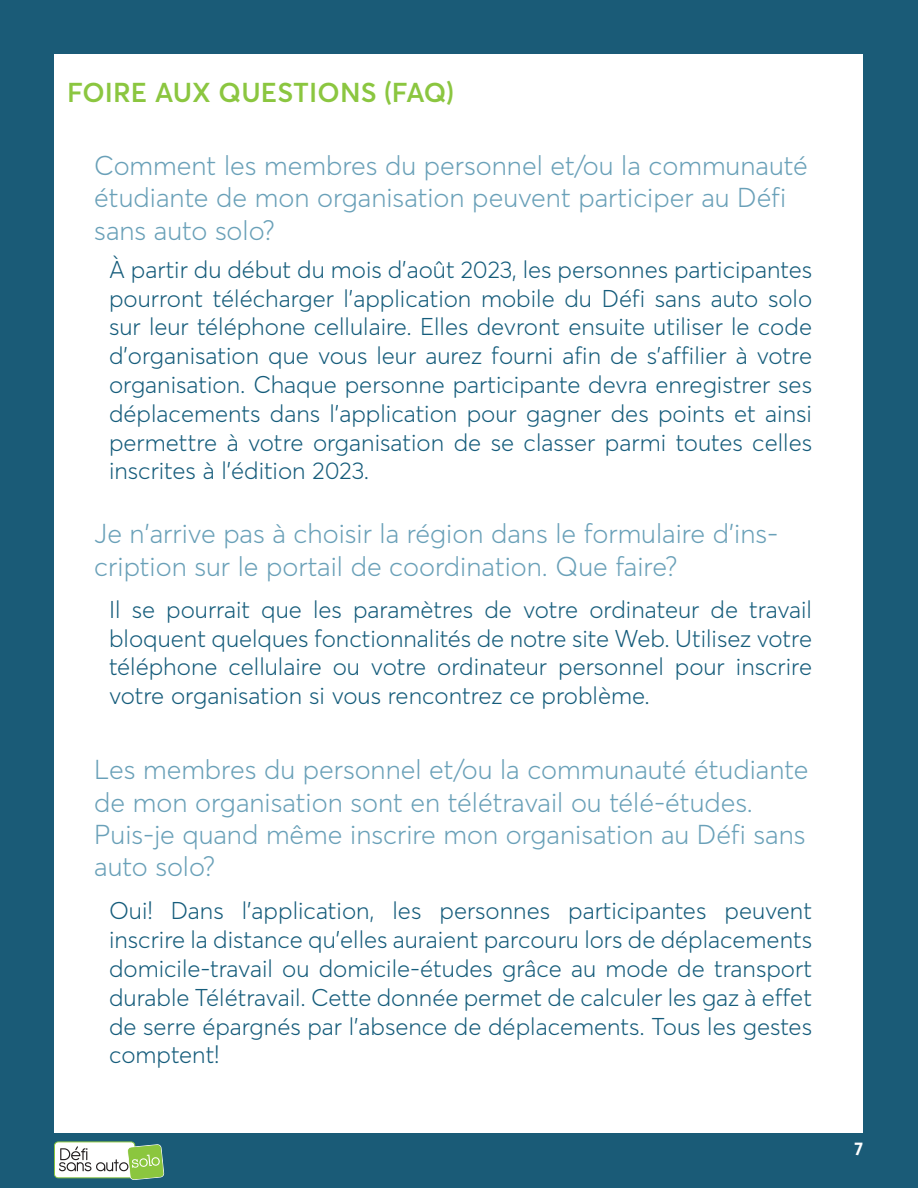
<style>
.page{position:relative;width:918px;height:1188px;background:#1a5b77}
.page>*{position:absolute;margin:0;border:0;box-sizing:border-box;transform-origin:0 0}
.t1{font:300 27px/32.4px "Averta";color:#69a0b8}
.t2{font:600 27px "Averta";letter-spacing:.005em;color:#8bc640}
.t3{font:300 24px/28.8px "Averta";color:#155c7b;text-align:justify}
.t4{font:700 18px "Averta";color:#fff}
</style>
<div class="page">
<div style="left:55px;top:55px;width:808px;height:1078px;background:#fff"></div>
<svg style="left:54px;top:1141px;width:110px;height:39px;background:#bacfae"></svg>
<p class="t2" style="left:67px;top:75px;width:389px">FOIRE AUX QUESTIONS (FAQ)</p>
<p class="t1" style="left:94px;top:149px;width:715px">Comment les membres du personnel et/ou la communauté étudiante de mon organisation peuvent participer au Défi sans auto solo?</p>
<p class="t3" style="left:109px;top:255px;width:705px">À partir du début du mois d'août 2023, les personnes participantes pourront télécharger l’application mobile du Défi sans auto solo sur leur téléphone cellulaire. Elles devront ensuite utiliser le code d’organisation que vous leur aurez fourni afin de s’affilier à votre organisation. Chaque personne participante devra enregistrer ses déplacements dans l’application pour gagner des points et ainsi permettre à votre organisation de se classer parmi toutes celles inscrites à l’édition 2023.</p>
<p class="t1" style="left:94px;top:517px;width:686px">Je n'arrive pas à choisir la région dans le formulaire d'ins&shy;cription sur le portail de coordination. Que faire?</p>
<p class="t3" style="left:109px;top:595px;width:705px">Il se pourrait que les paramètres de votre ordinateur de travail bloquent quelques fonctionnalités de notre site Web. Utilisez votre téléphone cellulaire ou votre ordinateur personnel pour inscrire votre organisation si vous rencontrez ce problème.</p>
<p class="t1" style="left:94px;top:753px;width:716px">Les membres du personnel et/ou la communauté étudiante de mon organisation sont en télétravail ou télé-études.</p>
<p class="t1" style="left:94px;top:818px;width:713px">Puis-je quand même inscrire mon organisation au Défi sans auto solo?</p>
<p class="t3" style="left:109px;top:896px;width:705px">Oui! Dans l’application, les personnes participantes peuvent inscrire la distance qu’elles auraient parcouru lors de déplacements domicile-travail ou domicile-études grâce au mode de transport durable Télétravail. Cette donnée permet de calculer les gaz à effet de serre épargnés par l’absence de déplacements. Tous les gestes comptent!</p>
<p class="t4" style="left:854px;top:1138px;width:10px">7</p>
</div>
